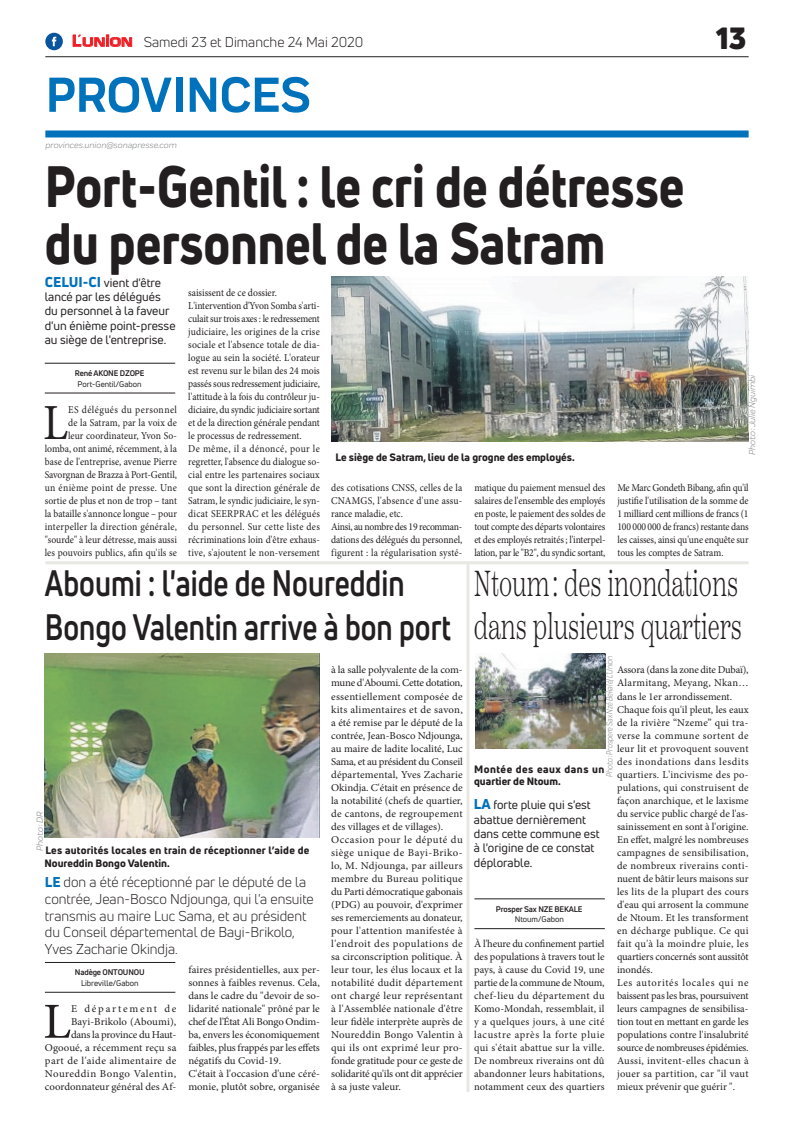
<style>
.page{position:relative;width:794px;height:1129px;background:#fff}
.page>*{position:absolute;margin:0;border:0;box-sizing:border-box;transform-origin:0 0}
.t1{font:800 57px/57px "Uni Neue";color:#231f20;scale:.85 1}
.t2{font:700 51px "Praktika";color:#0072bc}
.t3{font:50.5px "Minion Pro";color:#231f20;scale:.92 1}
.t4{font:50.5px "Minion Pro";color:#231f20}
.t5{font:700 36px/43.2px "Uni Neue";color:#231f20;scale:.8 1}
.t6{font:300 36px/43.2px "Scotch Text";color:#231f20;scale:.65 1}
.t7{font:900 30px "Uni Neue";color:#231f20}
.t8{font:14px/16.8px "Uni Neue";color:#231f20}
.t9{font:12px/14.4px "Uni Neue";color:#231f20}
.t10{font:10.5px/13px "Minion Pro";color:#231f20}
.t11{font:10.5px/13px "Minion Pro";color:#231f20;scale:.92 1}
.t12{font:800 10.5px/12.6px "Uni Neue";letter-spacing:.02em;color:#231f20}
.t13{font:800 10.5px "Uni Neue";color:#231f20}
.t14{font:800 10.5px/12.6px "Uni Neue";letter-spacing:.045em;color:#231f20}
.t15{font:italic 9px "Praktika";color:#818386}
.t16{font:italic 9px "Praktika";color:#818386;scale:.79 1}
.t17{font:700 8px "Uni Neue";letter-spacing:-.02em;color:#231f20}
.t18{font:8px "Uni Neue";color:#231f20}
.s1{font-family:"Eurostile";font-weight:600;font-size:15px;color:#ee1d23}
.s2{font-family:"Eurostile";font-weight:600;font-size:11.4px;color:#ee1d23}
.s3{font-weight:800;font-size:14px;color:#0072bc}
.s4{font-weight:800;color:#0072bc}
</style>
<div class="page">
<div style="left:45px;top:130px;width:703px;height:7px;background:#0072bc"></div>
<hr style="left:45px;top:56px;width:703px;height:1px;background:#231f20">
<svg style="left:72px;top:34px;width:60px;height:13px"></svg>
<div style="left:45px;top:33px;width:18px;height:17px;background:#08549e;border-radius:50%"></div>
<svg style="left:52px;top:37px;width:4px;height:9px"></svg>
<hr style="left:45px;top:392px;width:130px;height:1px;background:#231f20">
<hr style="left:45px;top:363px;width:130px;height:1px;background:#231f20">
<hr style="left:45px;top:991px;width:130px;height:1px;background:#231f20">
<hr style="left:45px;top:962px;width:130px;height:1px;background:#231f20">
<img style="left:45px;top:653px;width:274px;height:184px">
<hr style="left:474px;top:927px;width:131px;height:1px;background:#231f20">
<hr style="left:474px;top:898px;width:131px;height:1px;background:#231f20">
<img style="left:475px;top:653px;width:130px;height:95px">
<hr style="left:45px;top:561px;width:703px;height:3px;background:#e7e8e2">
<hr style="left:466px;top:561px;width:3px;height:530px;background:#e7e8e2">
<img style="left:331px;top:276px;width:417px;height:165px">
<h3 class="t8" style="left:72px;top:33px;width:293px"><span class="s1">L</span><span class="s2">UNION</span> Samedi 23 et Dimanche 24 Mai 2020</h3>
<h2 class="t2" style="left:46px;top:54px;width:266px">PROVINCES</h2>
<p class="t15" style="left:45px;top:139px;width:133px">provinces.union@sonapresse.com</p>
<h3 class="t7" style="left:716px;top:17px;width:32px">13</h3>
<h1 class="t1" style="left:45px;top:157px;width:754px">Port-Gentil : le cri de détresse du personnel de la Satram</h1>
<p class="t9" style="left:45px;top:275px;width:132px"><span class="s3">CELUI-CI</span> vient d'être lancé par les délégués du personnel à la faveur d'un énième point-presse au siège de l'entreprise.</p>
<p class="t17" style="left:75px;top:368px;width:71px">René AKONE DZOPE</p>
<p class="t18" style="left:78px;top:379px;width:66px">Port-Gentil/Gabon</p>
<p class="t11" style="left:188px;top:286px;width:145px">saisissent de ce dossier.<br>L'intervention d'Yvon Somba s'arti&shy;culait sur trois axes : le redressement judiciaire, les origines de la crise sociale et l'absence totale de dia&shy;logue au sein la société. L'orateur est revenu sur le bilan des 24 mois passés sous redressement judiciaire, l'attitude à la fois du contrôleur ju&shy;diciaire, du syndic judiciaire sortant et de la direction générale pendant le processus de redressement.<br>De même, il a dénoncé, pour le regretter, l'absence du dialogue so&shy;cial entre les partenaires sociaux que sont la direction générale de Satram, le syndic judiciaire, le syn&shy;dicat SEERPRAC et les délégués du personnel. Sur cette liste des récriminations loin d'être exhaus&shy;tive, s'ajoutent le non-versement</p>
<p class="t15" style="left:746px;top:455px;width:82px;rotate:-90deg">Photo : Julie Nguimbi</p>
<p class="t11" style="left:45px;top:403px;width:145px;text-align:right">ES délégués du personnel<br>de la Satram, par la voix de<br>leur coordinateur, Yvon So&shy;lomba, ont animé, récemment, à la base de l'entreprise, avenue Pierre<br>Savorgnan de Brazza à Port-Gentil, un énième point de presse. Une sortie de plus et non de trop – tant la bataille s'annonce longue – pour interpeller la direction générale, "sourde" à leur détresse, mais aussi les pouvoirs publics, afin qu'ils se</p>
<h3 class="t3" style="left:43px;top:389px;width:29px">L</h3>
<p class="t13" style="left:335px;top:450px;width:241px">Le siège de Satram, lieu de la grogne des employés.</p>
<p class="t11" style="left:331px;top:481px;width:144px">des cotisations CNSS, celles de la<br>CNAMGS, l'absence d'une assu&shy;rance maladie, etc.<br>Ainsi, au nombre des 19 recomman&shy;dations des délégués du personnel, figurent : la régularisation systé-</p>
<p class="t11" style="left:474px;top:481px;width:144px;text-align:justify">matique du paiement mensuel des salaires de l'ensemble des employés en poste, le paiement des soldes de tout compte des départs volontaires et des employés retraités ; l'interpel&shy;lation, par le "B2", du syndic sortant,</p>
<p class="t11" style="left:617px;top:481px;width:144px;text-align:justify">Me Marc Gondeth Bibang, afin qu'il justifie l'utilisation de la somme de 1 milliard cent millions de francs (1<br>100 000 000 de francs) restante dans les caisses, ainsi qu'une enquête sur tous les comptes de Satram.</p>
<h3 class="t5" style="left:45px;top:561px;width:509px">Aboumi : l'aide de Noureddin<br>Bongo Valentin arrive à bon port</h3>
<p class="t15" style="left:33px;top:851px;width:41px;rotate:-90deg">Photo : DR</p>
<p class="t12" style="left:45px;top:843px;width:266px">Les autorités locales en train de réceptionner l’aide de<br>Noureddin Bongo Valentin.</p>
<h3 class="t8" style="left:45px;top:873px;width:270px"><span class="s4">LE</span> don a été réceptionné par le député de la contrée, Jean-Bosco Ndjounga, qui l'a ensuite transmis au maire Luc Sama, et au président du Conseil départemental de Bayi-Brikolo, Yves Zacharie Okindja.</h3>
<p class="t17" style="left:75px;top:967px;width:71px">Nadège ONTOUNOU</p>
<p class="t18" style="left:81px;top:977px;width:59px">Libreville/Gabon</p>
<p class="t10" style="left:45px;top:1001px;width:133px;text-align:right">E département de<br>Bayi-Brikolo (Aboumi),<br>dans la province du Haut-<br>Ogooué, a récemment reçu sa part de l'aide alimentaire de<br>Noureddin Bongo Valentin, coordonnateur général des Af-</p>
<h3 class="t4" style="left:43px;top:987px;width:29px">L</h3>
<p class="t10" style="left:188px;top:962px;width:133px">faires présidentielles, aux per&shy;sonnes à faibles revenus. Cela, dans le cadre du "devoir de so&shy;lidarité nationale" prôné par le chef de l'État Ali Bongo Ondim&shy;ba, envers les économiquement faibles, plus frappés par les effets négatifs du Covid-19.<br>C'était à l'occasion d'une céré&shy;monie, plutôt sobre, organisée</p>
<p class="t10" style="left:331px;top:663px;width:133px">à la salle polyvalente de la com&shy;mune d'Aboumi. Cette dotation, essentiellement composée de kits alimentaires et de savon, a été remise par le député de la contrée, Jean-Bosco Ndjounga, au maire de ladite localité, Luc<br>Sama, et au président du Conseil départemental, Yves Zacharie<br>Okindja. C'était en présence de la notabilité (chefs de quartier, de cantons, de regroupement des villages et de villages).<br>Occasion pour le député du siège unique de Bayi-Briko&shy;lo, M. Ndjounga, par ailleurs membre du Bureau politique du Parti démocratique gabonais (PDG) au pouvoir, d'exprimer ses remerciements au donateur, pour l'attention manifestée à l'endroit des populations de sa circonscription politique. À leur tour, les élus locaux et la notabilité dudit département ont chargé leur représentant à l'Assemblée nationale d'être leur fidèle interprète auprès de<br>Noureddin Bongo Valentin à qui ils ont exprimé leur pro&shy;fonde gratitude pour ce geste de solidarité qu'ils ont dit apprécier à sa juste valeur.</p>
<h3 class="t6" style="left:474px;top:562px;width:414px">Ntoum: des inondations dans plusieurs quartiers</h3>
<p class="t16" style="left:603px;top:777px;width:155px;rotate:-90deg">Photo : Prospere Sax Nzé Bekalé/ L’Union</p>
<p class="t10" style="left:617px;top:663px;width:133px">Assora (dans la zone dite Dubaï),<br>Alarmitang, Meyang, Nkan… dans le 1er arrondissement.<br>Chaque fois qu'il pleut, les eaux de la rivière “Nzeme” qui tra&shy;verse la commune sortent de leur lit et provoquent souvent des inondations dans lesdits quartiers. L'incivisme des po&shy;pulations, qui construisent de façon anarchique, et le laxisme du service public chargé de l'as&shy;sainissement en sont à l'origine.<br>En effet, malgré les nombreuses campagnes de sensibilisation, de nombreux riverains conti&shy;nuent de bâtir leurs maisons sur les lits de la plupart des cours d'eau qui arrosent la commune de Ntoum. Et les transforment en décharge publique. Ce qui fait qu'à la moindre pluie, les quartiers concernés sont aussitôt inondés.<br>Les autorités locales qui ne baissent pas les bras, poursuivent leurs campagnes de sensibilisa&shy;tion tout en mettant en garde les populations contre l'insalubrité source de nombreuses épidémies.<br>Aussi, invitent-elles chacun à jouer sa partition, car "il vaut mieux prévenir que guérir ".</p>
<p class="t14" style="left:474px;top:762px;width:132px">Montée des eaux dans un quartier de Ntoum.</p>
<p class="t9" style="left:474px;top:797px;width:127px"><span class="s3">LA</span> forte pluie qui s'est abattue dernièrement dans cette commune est à l'origine de ce constat déplorable.</p>
<p class="t17" style="left:496px;top:903px;width:88px">Prosper Sax NZE BEKALE</p>
<p class="t18" style="left:515px;top:914px;width:51px">Ntoum/Gabon</p>
<p class="t10" style="left:474px;top:936px;width:132px;text-align:justify">À l'heure du confinement partiel des populations à travers tout le pays, à cause du Covid 19, une partie de la commune de Ntoum, chef-lieu du département du Komo-Mondah, ressemblait, il y a quelques jours, à une cité lacustre après la forte pluie qui s'était abattue sur la ville.<br>De nombreux riverains ont dû abandonner leurs habitations, notamment ceux des quartiers</p>
</div>
